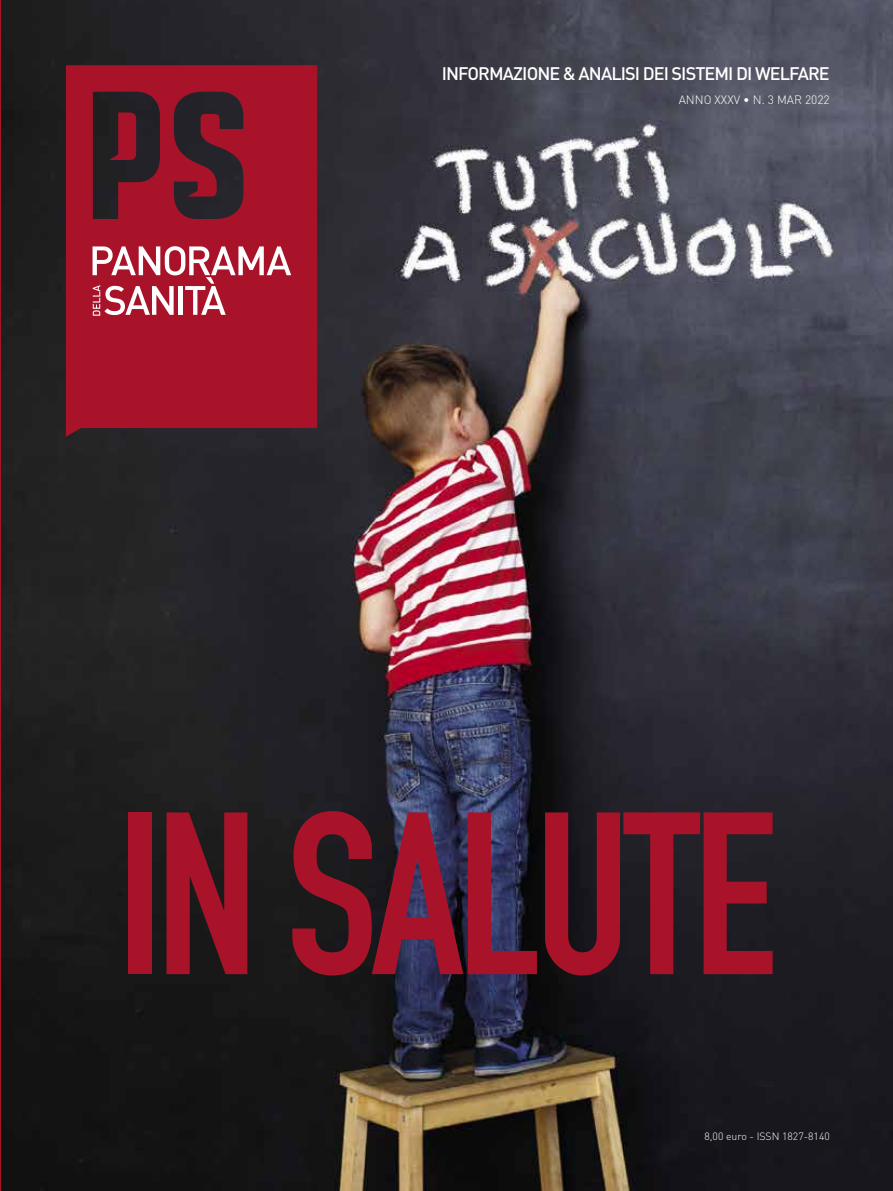
<style>
.page{position:relative;width:893px;height:1191px;background:#fff}
.page>*{position:absolute;margin:0;border:0;box-sizing:border-box;transform-origin:0 0}
.t1{font:700 227.1px "DIN Condensed";letter-spacing:-.03em;color:#a9132a}
.t2{font:500 18px "DIN";letter-spacing:-.05em;color:#fff}
.t3{font:300 12px "DIN";color:#fff}
.t4{font:300 10.5px "DIN";color:#fff}
</style>
<div class="page">
<img style="left:1px;top:0;width:892px;height:1191px">
<hr style="left:0;top:0;width:1px;height:1191px;background:#a9132a">
<svg style="left:66px;top:65px;width:251px;height:372px;fill:#a9132a"></svg>
<svg style="left:93px;top:246px;width:198px;height:70px"></svg>
<p class="t2" style="left:442px;top:62px;width:389px">INFORMAZIONE &amp; ANALISI DEI SISTEMI DI WELFARE</p>
<p class="t3" style="left:679px;top:92px;width:153px">ANNO XXXV • N. 3 MAR 2022</p>
<h1 class="t1" style="left:117px;top:741px;width:661px">IN SALUTE</h1>
<p class="t4" style="left:704px;top:1129px;width:127px">8,00 euro - ISSN 1827-8140</p>
</div>
